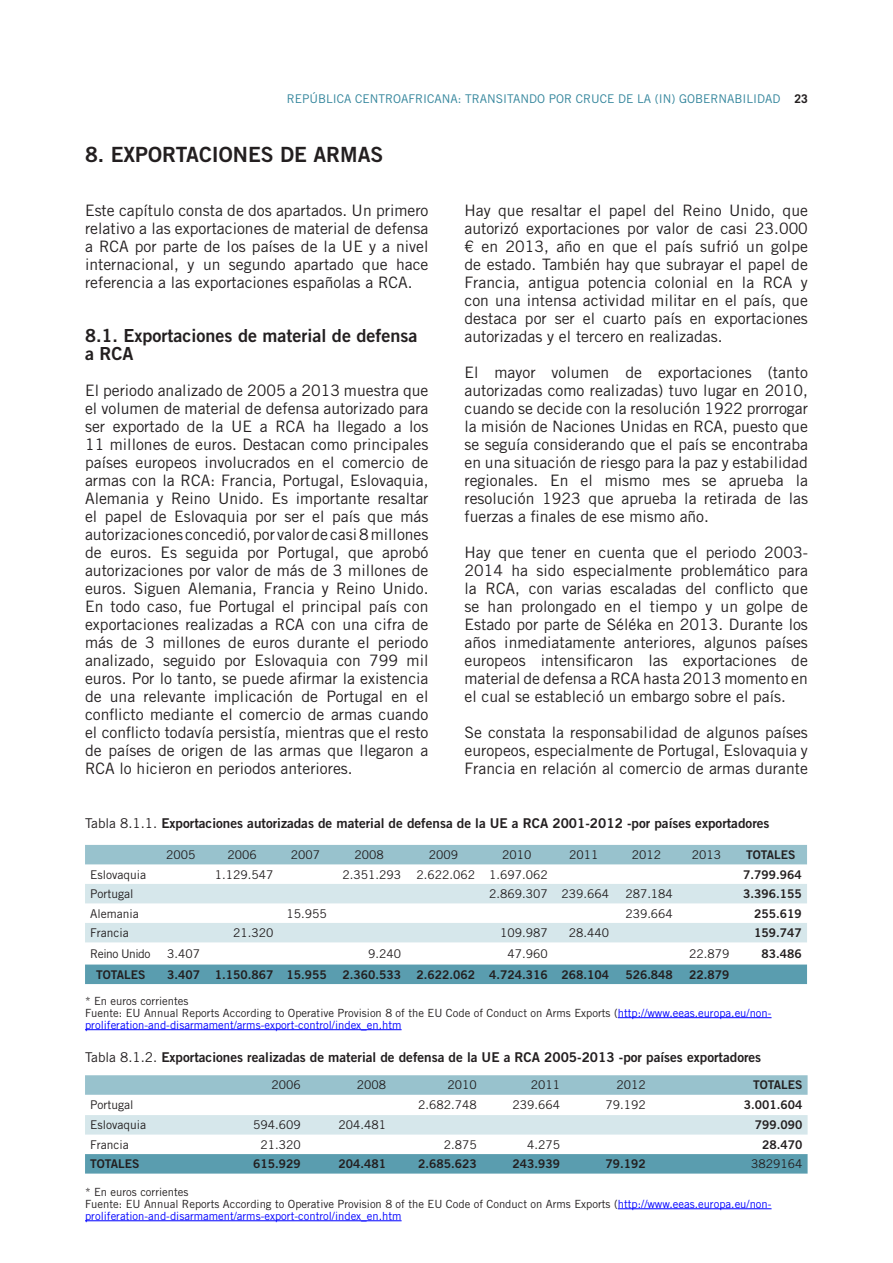
<style>
.page{position:relative;width:893px;height:1263px;background:#fff}
.page>*{position:absolute;margin:0;border:0;box-sizing:border-box;transform-origin:0 0}
.t1{font:21px "Trade Gothic LT Std Bd 2";color:#231f20}
.t2{font:18px/18px "Trade Gothic LT Std Bd 2";color:#231f20}
.t3{font:15.75px/18px "Trade Gothic LT Std";color:#231f20;text-align:justify}
.t4{font:13.5px "Trade Gothic LT Std Bd 2";color:#231f20}
.t5{font:12px "Trade Gothic LT Std";color:#231f20}
.t6{font:12px "Trade Gothic LT Std Bd 2";color:#231f20}
.t7{font:12px "Trade Gothic LT Std";color:#31849b}
.t8{font:12px "Trade Gothic LT Std";letter-spacing:-.04em;color:#231f20}
.t9{font:11.25px/12px "Trade Gothic LT Std";color:#00f}
.t10{font:11.25px "Trade Gothic LT Std";color:#231f20}
.s1{font-weight:700;color:#231f20}
.s2{font-family:"Trade Gothic LT Std"}
.s3{color:#231f20}
</style>
<div class="page">
<div style="left:85px;top:845px;width:722px;height:19px;background:#98c2cd"></div>
<svg style="left:85px;top:884px;width:722px;height:58px"></svg>
<div style="left:85px;top:964px;width:722px;height:20px;background:#5a9daf"></div>
<hr style="left:618px;top:1017px;width:153px;height:1px;background:#00f">
<hr style="left:85px;top:1029px;width:317px;height:1px;background:#00f">
<svg style="left:85px;top:1075px;width:723px;height:20px;background:#9ac3ce"></svg>
<div style="left:85px;top:1115px;width:723px;height:19px;background:#d6e7eb"></div>
<div style="left:85px;top:1154px;width:723px;height:19px;background:#5a9daf"></div>
<hr style="left:618px;top:1208px;width:153px;height:1px;background:#00f">
<hr style="left:85px;top:1220px;width:317px;height:1px;background:#00f">
<p class="t7" style="left:287px;top:91px;width:523px">REPÚBLICA CENTROAFRICANA: TRANSITANDO POR CRUCE DE LA (IN) GOBERNABILIDAD <span class="s1">23</span></p>
<p class="t1" style="left:85px;top:141px;width:300px">8. EXPORTACIONES DE ARMAS</p>
<p class="t3" style="left:85px;top:201px;width:345px">Este capítulo consta de dos apartados. Un primero relativo a las exportaciones de material de defensa a RCA por parte de los países de la UE y a nivel internacional, y un segundo apartado que hace referencia a las exportaciones españolas a RCA.</p>
<p class="t2" style="left:85px;top:326px;width:334px">8.1. Exportaciones de material de defensa a RCA</p>
<p class="t3" style="left:85px;top:381px;width:345px">El periodo analizado de 2005 a 2013 muestra que el volumen de material de defensa autorizado para ser exportado de la UE a RCA ha llegado a los 11 millones de euros. Destacan como principales países europeos involucrados en el comercio de armas con la RCA: Francia, Portugal, Eslovaquia, Alemania y Reino Unido. Es importante resaltar el papel de Eslovaquia por ser el país que más autorizaciones concedió, por valor de casi 8 millones de euros. Es seguida por Portugal, que aprobó autorizaciones por valor de más de 3 millones de euros. Siguen Alemania, Francia y Reino Unido.<br>En todo caso, fue Portugal el principal país con exportaciones realizadas a RCA con una cifra de más de 3 millones de euros durante el periodo analizado, seguido por Eslovaquia con 799 mil euros. Por lo tanto, se puede afirmar la existencia de una relevante implicación de Portugal en el conflicto mediante el comercio de armas cuando el conflicto todavía persistía, mientras que el resto de países de origen de las armas que llegaron a RCA lo hicieron en periodos anteriores.</p>
<p class="t3" style="left:464px;top:201px;width:345px">Hay que resaltar el papel del Reino Unido, que autorizó exportaciones por valor de casi 23.000 € en 2013, año en que el país sufrió un golpe de estado. También hay que subrayar el papel de Francia, antigua potencia colonial en la RCA y con una intensa actividad militar en el país, que destaca por ser el cuarto país en exportaciones autorizadas y el tercero en realizadas.</p>
<p class="t3" style="left:464px;top:363px;width:345px">El mayor volumen de exportaciones (tanto autorizadas como realizadas) tuvo lugar en 2010, cuando se decide con la resolución 1922 prorrogar la misión de Naciones Unidas en RCA, puesto que se seguía considerando que el país se encontraba en una situación de riesgo para la paz y estabilidad regionales. En el mismo mes se aprueba la resolución 1923 que aprueba la retirada de las fuerzas a finales de ese mismo año.</p>
<p class="t3" style="left:464px;top:543px;width:345px">Hay que tener en cuenta que el periodo 2003- 2014 ha sido especialmente problemático para la RCA, con varias escaladas del conflicto que se han prolongado en el tiempo y un golpe de Estado por parte de Séléka en 2013. Durante los años inmediatamente anteriores, algunos países europeos intensificaron las exportaciones de material de defensa a RCA hasta 2013 momento en el cual se estableció un embargo sobre el país.</p>
<p class="t3" style="left:464px;top:723px;width:345px">Se constata la responsabilidad de algunos países europeos, especialmente de Portugal, Eslovaquia y Francia en relación al comercio de armas durante</p>
<p class="t4" style="left:85px;top:815px;width:686px"><span class="s2">Tabla 8.1.1.</span> Exportaciones autorizadas de material de defensa de la UE a RCA 2001-2012 -por países exportadores</p>
<p class="t5" style="left:166px;top:847px;width:31px">2005</p>
<p class="t5" style="left:227px;top:847px;width:31px">2006</p>
<p class="t5" style="left:291px;top:847px;width:31px">2007</p>
<p class="t5" style="left:355px;top:847px;width:31px">2008</p>
<p class="t5" style="left:429px;top:847px;width:31px">2009</p>
<p class="t5" style="left:502px;top:847px;width:31px">2010</p>
<p class="t5" style="left:569px;top:847px;width:31px">2011</p>
<p class="t5" style="left:632px;top:847px;width:31px">2012</p>
<p class="t5" style="left:692px;top:847px;width:31px">2013</p>
<p class="t6" style="left:746px;top:847px;width:51px">TOTALES</p>
<p class="t5" style="left:90px;top:867px;width:58px">Eslovaquia</p>
<p class="t5" style="left:215px;top:867px;width:60px">1.129.547</p>
<p class="t5" style="left:343px;top:867px;width:60px">2.351.293</p>
<p class="t5" style="left:416px;top:867px;width:60px">2.622.062</p>
<p class="t5" style="left:489px;top:867px;width:60px">1.697.062</p>
<p class="t6" style="left:743px;top:867px;width:60px">7.799.964</p>
<p class="t5" style="left:90px;top:886px;width:45px">Portugal</p>
<p class="t5" style="left:489px;top:886px;width:60px">2.869.307</p>
<p class="t5" style="left:562px;top:886px;width:49px">239.664</p>
<p class="t5" style="left:625px;top:886px;width:49px">287.184</p>
<p class="t6" style="left:743px;top:886px;width:60px">3.396.155</p>
<p class="t5" style="left:90px;top:906px;width:50px">Alemania</p>
<p class="t5" style="left:286px;top:906px;width:42px">15.955</p>
<p class="t5" style="left:625px;top:906px;width:49px">239.664</p>
<p class="t6" style="left:754px;top:906px;width:49px">255.619</p>
<p class="t5" style="left:90px;top:925px;width:40px">Francia</p>
<p class="t5" style="left:233px;top:925px;width:42px">21.320</p>
<p class="t5" style="left:500px;top:925px;width:49px">109.987</p>
<p class="t5" style="left:569px;top:925px;width:42px">28.440</p>
<p class="t6" style="left:754px;top:925px;width:49px">159.747</p>
<p class="t8" style="left:90px;top:946px;width:62px">Reino Unido</p>
<p class="t5" style="left:167px;top:946px;width:34px">3.407</p>
<p class="t5" style="left:368px;top:946px;width:34px">9.240</p>
<p class="t5" style="left:508px;top:946px;width:42px">47.960</p>
<p class="t5" style="left:689px;top:946px;width:42px">22.879</p>
<p class="t6" style="left:761px;top:946px;width:42px">83.486</p>
<p class="t6" style="left:96px;top:967px;width:51px">TOTALES</p>
<p class="t6" style="left:167px;top:967px;width:34px">3.407</p>
<p class="t6" style="left:215px;top:967px;width:60px">1.150.867</p>
<p class="t6" style="left:286px;top:967px;width:42px">15.955</p>
<p class="t6" style="left:343px;top:967px;width:60px">2.360.533</p>
<p class="t6" style="left:416px;top:967px;width:60px">2.622.062</p>
<p class="t6" style="left:489px;top:967px;width:60px">4.724.316</p>
<p class="t6" style="left:562px;top:967px;width:49px">268.104</p>
<p class="t6" style="left:625px;top:967px;width:49px">526.848</p>
<p class="t6" style="left:689px;top:967px;width:42px">22.879</p>
<p class="t10" style="left:85px;top:994px;width:105px">* En euros corrientes</p>
<p class="t9" style="left:85px;top:1006px;width:688px"><span class="s3">Fuente: EU Annual Reports According to Operative Provision 8 of the EU Code of Conduct on Arms Exports (</span>http://www.eeas.europa.eu/non&shy;proliferation-and-disarmament/arms-export-control/index_en.htm</p>
<p class="t4" style="left:85px;top:1049px;width:678px"><span class="s2">Tabla 8.1.2.</span> Exportaciones realizadas de material de defensa de la UE a RCA 2005-2013 -por países exportadores</p>
<p class="t5" style="left:271px;top:1078px;width:31px">2006</p>
<p class="t5" style="left:357px;top:1078px;width:31px">2008</p>
<p class="t5" style="left:447px;top:1078px;width:31px">2010</p>
<p class="t5" style="left:531px;top:1078px;width:31px">2011</p>
<p class="t5" style="left:616px;top:1078px;width:31px">2012</p>
<p class="t6" style="left:753px;top:1077px;width:51px">TOTALES</p>
<p class="t5" style="left:90px;top:1098px;width:45px">Portugal</p>
<p class="t5" style="left:418px;top:1098px;width:60px">2.682.748</p>
<p class="t5" style="left:513px;top:1098px;width:49px">239.664</p>
<p class="t5" style="left:605px;top:1098px;width:42px">79.192</p>
<p class="t6" style="left:744px;top:1097px;width:60px">3.001.604</p>
<p class="t5" style="left:90px;top:1118px;width:58px">Eslovaquia</p>
<p class="t5" style="left:253px;top:1118px;width:49px">594.609</p>
<p class="t5" style="left:339px;top:1118px;width:49px">204.481</p>
<p class="t6" style="left:755px;top:1117px;width:49px">799.090</p>
<p class="t5" style="left:90px;top:1137px;width:40px">Francia</p>
<p class="t5" style="left:260px;top:1137px;width:42px">21.320</p>
<p class="t5" style="left:444px;top:1137px;width:34px">2.875</p>
<p class="t5" style="left:527px;top:1137px;width:34px">4.275</p>
<p class="t6" style="left:762px;top:1137px;width:42px">28.470</p>
<p class="t6" style="left:90px;top:1156px;width:51px">TOTALES</p>
<p class="t6" style="left:253px;top:1156px;width:49px">615.929</p>
<p class="t6" style="left:339px;top:1156px;width:49px">204.481</p>
<p class="t6" style="left:418px;top:1156px;width:60px">2.685.623</p>
<p class="t6" style="left:513px;top:1156px;width:49px">243.939</p>
<p class="t6" style="left:605px;top:1156px;width:42px">79.192</p>
<p class="t5" style="left:751px;top:1157px;width:53px">3829164</p>
<p class="t10" style="left:85px;top:1185px;width:105px">* En euros corrientes</p>
<p class="t9" style="left:85px;top:1197px;width:688px"><span class="s3">Fuente: EU Annual Reports According to Operative Provision 8 of the EU Code of Conduct on Arms Exports (</span>http://www.eeas.europa.eu/non&shy;proliferation-and-disarmament/arms-export-control/index_en.htm</p>
</div>
